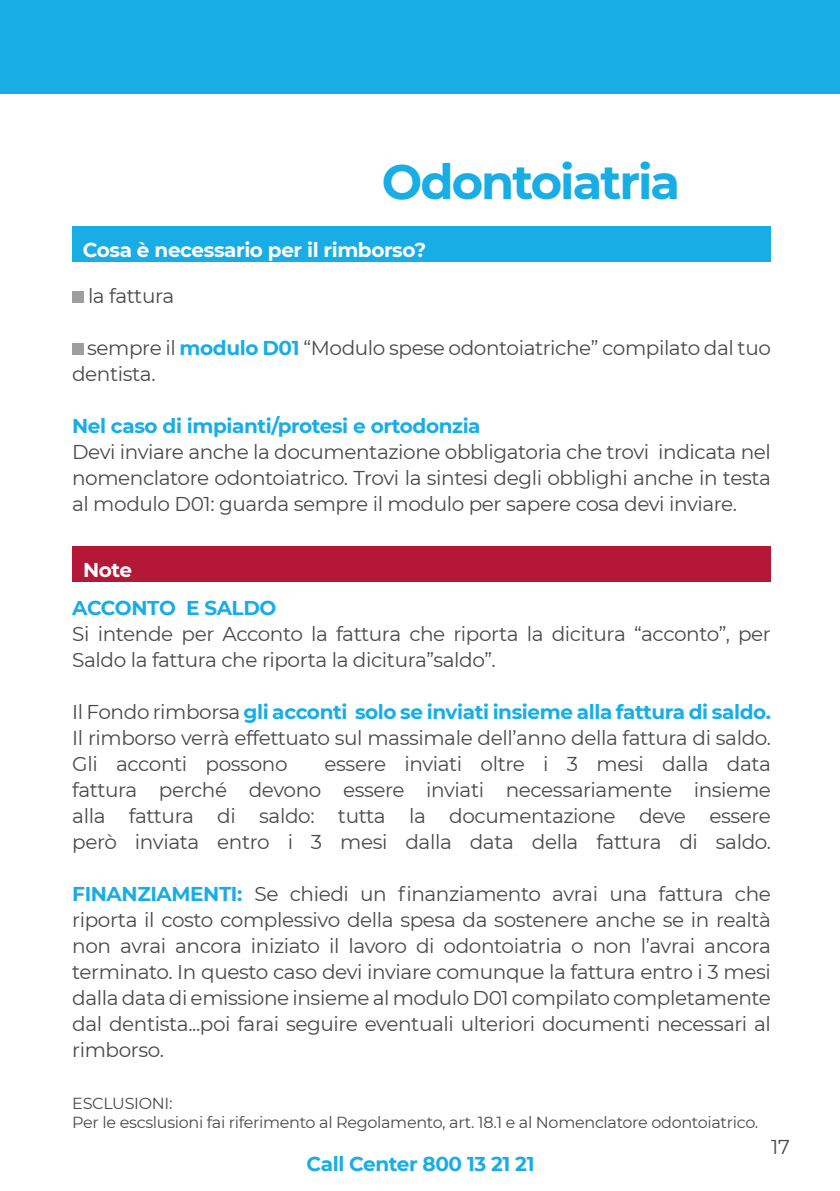
<style>
.page{position:relative;width:840px;height:1191px;background:#fff}
.page>*{position:absolute;margin:0;border:0;box-sizing:border-box;transform-origin:0 0}
.t1{font:700 48px "Montserrat";letter-spacing:-.04em;color:#18ade5}
.t2{font:20px/26px "Montserrat";letter-spacing:-.02em;color:#4a4a49;text-align:justify}
.t3{font:700 20px "Montserrat";letter-spacing:-.02em;color:#18ade5}
.t4{font:700 20px "Montserrat";letter-spacing:-.02em;color:#fff}
.t5{font:16px/19.2px "Montserrat";letter-spacing:-.02em;color:#4a4a49}
.s1{font-weight:700;color:#18ade5}
</style>
<div class="page">
<div style="left:0;top:0;width:839px;height:94px;background:#18ade5"></div>
<div style="left:72px;top:291px;width:11px;height:12px;background:#9e9e9d"></div>
<div style="left:72px;top:343px;width:11px;height:12px;background:#9e9e9d"></div>
<div style="left:72px;top:226px;width:698px;height:35px;background:#18ade5"></div>
<div style="left:72px;top:546px;width:698px;height:35px;background:#b51737"></div>
<h1 class="t1" style="left:381px;top:148px;width:300px">Odontoiatria</h1>
<p class="t4" style="left:83px;top:235px;width:344px">Cosa è necessario per il rimborso?</p>
<p class="t2" style="left:88px;top:282px;width:88px">la fattura</p>
<p class="t2" style="left:72px;top:334px;width:700px;text-indent:15px">sempre il <span class="s1">modulo D01</span> “Modulo spese odontoiatriche” compilato dal tuo dentista.</p>
<p class="t3" style="left:72px;top:411px;width:410px">Nel caso di impianti/protesi e ortodonzia</p>
<p class="t2" style="left:72px;top:438px;width:700px">Devi inviare anche la documentazione obbligatoria che trovi indicata nel nomenclatore odontoiatrico. Trovi la sintesi degli obblighi anche in testa al modulo D01: guarda sempre il modulo per sapere cosa devi inviare.</p>
<p class="t4" style="left:83px;top:555px;width:51px">Note</p>
<p class="t3" style="left:72px;top:593px;width:205px">ACCONTO E SALDO</p>
<p class="t2" style="left:72px;top:620px;width:699px">Si intende per Acconto la fattura che riporta la dicitura “acconto”, per<br>Saldo la fattura che riporta la dicitura”saldo”.</p>
<p class="t2" style="left:72px;top:698px;width:699px">Il Fondo rimborsa <span class="s1">gli acconti solo se inviati insieme alla fattura di saldo.<br></span>Il rimborso verrà effettuato sul massimale dell’anno della fattura di saldo.<br>Gli acconti possono</p>
<p class="t2" style="left:72px;top:750px;width:699px;text-indent:252px">essere inviati oltre i 3 mesi dalla data fattura perché devono essere inviati necessariamente insieme alla fattura di saldo: tutta la documentazione deve essere però inviata entro i 3 mesi dalla data della fattura di saldo.</p>
<p class="t2" style="left:72px;top:880px;width:699px"><span class="s1">FINANZIAMENTI:</span> Se chiedi un finanziamento avrai una fattura che riporta il costo complessivo della spesa da sostenere anche se in realtà non avrai ancora iniziato il lavoro di odontoiatria o non l’avrai ancora terminato. In questo caso devi inviare comunque la fattura entro i 3 mesi dalla data di emissione insieme al modulo D01 compilato completamente dal dentista...poi farai seguire eventuali ulteriori documenti necessari al rimborso.</p>
<p class="t5" style="left:72px;top:1093px;width:687px">ESCLUSIONI:<br>Per le escslusioni fai riferimento al Regolamento, art. 18.1 e al Nomenclatore odontoiatrico.</p>
<p class="t3" style="left:306px;top:1149px;width:229px">Call Center 800 13 21 21</p>
<p class="t2" style="left:770px;top:1133px;width:20px">17</p>
</div>
